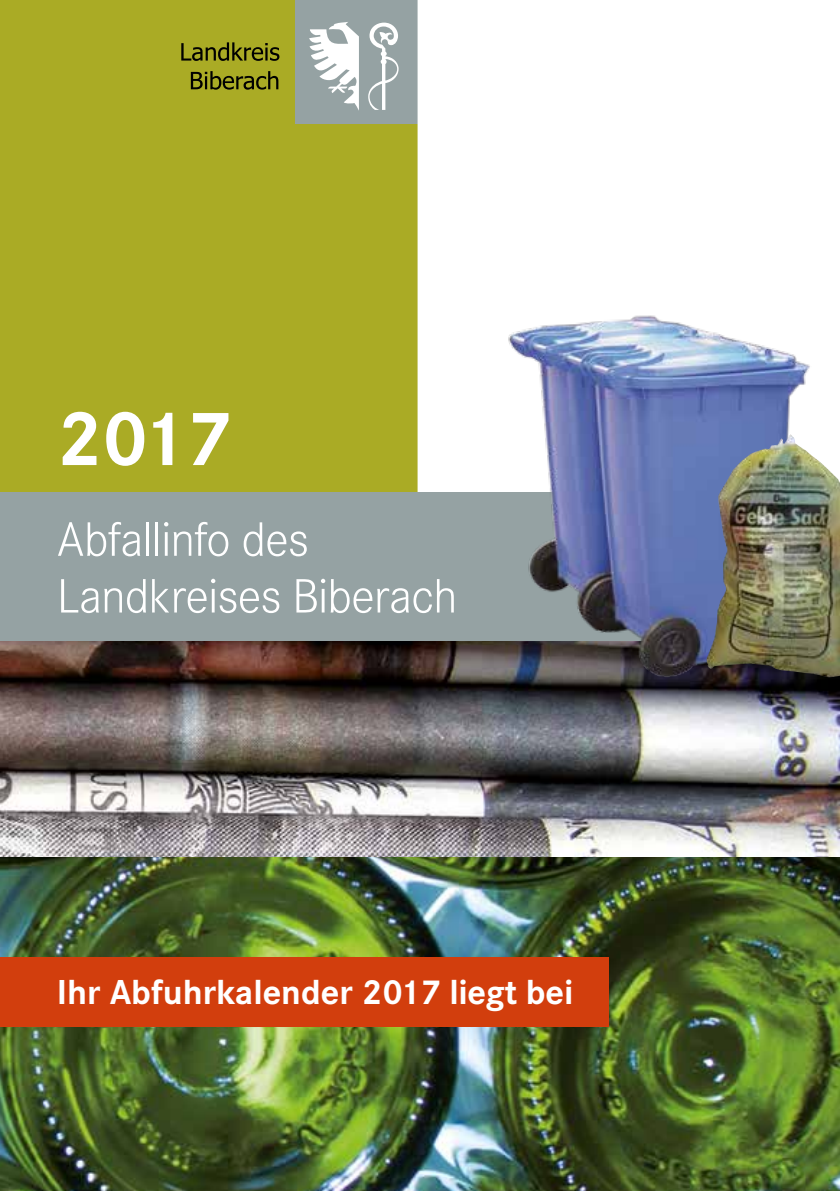
<style>
.page{position:relative;width:840px;height:1191px;background:#fff}
.page>*{position:absolute;margin:0;border:0;box-sizing:border-box;transform-origin:0 0}
.t1{font:700 80px "Corporate S";color:#fff}
.t2{font:300 50px/56.8px "Corporate S";letter-spacing:-.02em;color:#fff}
.t3{font:700 36px "Corporate S";color:#fff}
</style>
<div class="page">
<img style="left:0;top:856px;width:839px;height:335px">
<img style="left:0;top:641px;width:839px;height:215px">
<div style="left:0;top:0;width:420px;height:516px;background:#aaab25"></div>
<div style="left:295px;top:0;width:123px;height:123px;background:#95a2a3"></div>
<svg style="left:309px;top:22px;width:50px;height:89px"></svg>
<svg style="left:368px;top:22px;width:30px;height:88px"></svg>
<svg style="left:181px;top:42px;width:98px;height:19px"></svg>
<svg style="left:191px;top:71px;width:87px;height:19px"></svg>
<svg style="left:417px;top:0;width:3px;height:492px"></svg>
<div style="left:0;top:492px;width:839px;height:149px;background:#95a2a3"></div>
<div style="left:0;top:957px;width:608px;height:69px;background:#d23e0d"></div>
<img style="left:465px;top:315px;width:374px;height:366px">
<img style="left:705px;top:434px;width:134px;height:243px">
<h1 class="t1" style="left:57px;top:392px;width:176px">2017</h1>
<p class="t2" style="left:57px;top:511px;width:402px">Abfallinfo des<br>Landkreises Biberach</p>
<p class="t3" style="left:57px;top:971px;width:518px">Ihr Abfuhrkalender 2017 liegt bei</p>
</div>
